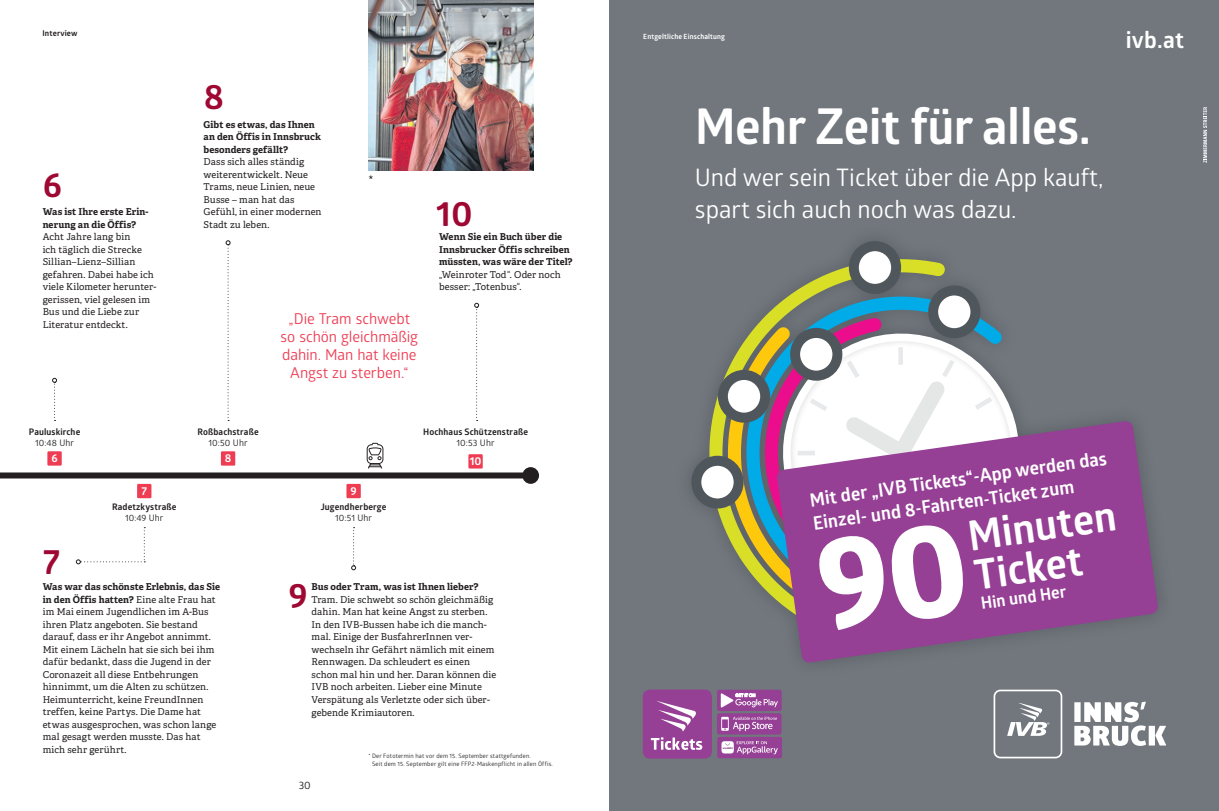
<style>
.page{position:relative;width:1219px;height:811px;background:#fff}
.page>*{position:absolute;margin:0;border:0;box-sizing:border-box;transform-origin:0 0}
.t1{font:700 49.5px "Glober";letter-spacing:-.01em;color:#fff}
.t2{font:700 41.6px "Glober";color:#fff}
.t3{font:700 35px "Glober";color:#9e0832}
.t4{font:24.2px/31.6px "Glober";color:#fff}
.t5{font:700 22.9px "Glober";color:#fff}
.t6{font:700 18.5px/23.5px "Glober";color:#fff}
.t7{font:700 16.9px "Glober";color:#fff}
.t8{font:16.4px "Glober";color:#231f20}
.t9{font:15px/18px "Glober";letter-spacing:-.005em;color:#ee3d53;text-align:center}
.t10{font:700 11.3px "Glober";color:#fff}
.t11{font:10.6px "Glober";color:#231f20}
.t12{font:9.5px/12.5px "Adelle";letter-spacing:.01em;color:#231f20}
.t13{font:700 9.5px/12.5px "Adelle";letter-spacing:.01em;color:#231f20}
.t14{font:700 9px "Glober";letter-spacing:.015em;color:#231f20}
.t15{font:9px "Glober";letter-spacing:.01em;color:#231f20}
.t16{font:700 8px "Glober";letter-spacing:.02em;color:#231f20}
.t17{font:700 7.1px "Glober";letter-spacing:.02em;color:#fff}
.t18{font:6px/8px "Glober";letter-spacing:.025em;color:#231f20}
.s1{font-weight:700}
</style>
<div class="page">
<div style="left:0;top:472px;width:533px;height:6px;background:#231f20"></div>
<div style="left:522px;top:467px;width:17px;height:17px;background:#231f20;border-radius:50%"></div>
<div style="left:47px;top:451px;width:15px;height:14px;background:#ee3d53"></div>
<div style="left:221px;top:451px;width:14px;height:14px;background:#ee3d53"></div>
<div style="left:468px;top:454px;width:15px;height:14px;background:#ee3d53"></div>
<div style="left:137px;top:484px;width:14px;height:14px;background:#ee3d53"></div>
<div style="left:346px;top:484px;width:15px;height:14px;background:#ee3d53"></div>
<svg style="left:76px;top:527px;width:69px;height:37px"></svg>
<svg style="left:351px;top:527px;width:5px;height:43px"></svg>
<svg style="left:52px;top:378px;width:5px;height:43px"></svg>
<svg style="left:226px;top:240px;width:5px;height:181px"></svg>
<svg style="left:367px;top:443px;width:16px;height:25px"></svg>
<svg style="left:474px;top:303px;width:5px;height:118px"></svg>
<img style="left:368px;top:0;width:166px;height:171px">
<div style="left:609px;top:0;width:610px;height:811px;background:#71777d"></div>
<svg style="left:702px;top:252px;width:280px;height:348px"></svg>
<svg style="left:758px;top:309px;width:259px;height:289px"></svg>
<svg style="left:776px;top:421px;width:382px;height:242px;fill:#953f95"></svg>
<svg style="left:933px;top:290px;width:42px;height:43px"></svg>
<div style="left:928px;top:285px;width:52px;height:53px;border:10px solid #50575c;border-radius:50%"></div>
<svg style="left:696px;top:461px;width:43px;height:42px"></svg>
<div style="left:691px;top:456px;width:53px;height:52px;border:10px solid #50575c;border-radius:50%"></div>
<svg style="left:854px;top:246px;width:42px;height:43px"></svg>
<div style="left:849px;top:241px;width:52px;height:53px;border:10px solid #50575c;border-radius:50%"></div>
<svg style="left:795px;top:333px;width:42px;height:43px"></svg>
<div style="left:790px;top:328px;width:52px;height:53px;border:10px solid #50575c;border-radius:50%"></div>
<svg style="left:723px;top:375px;width:42px;height:43px"></svg>
<div style="left:718px;top:370px;width:52px;height:53px;border:10px solid #50575c;border-radius:50%"></div>
<svg style="left:1074px;top:701px;width:92px;height:45px"></svg>
<svg style="left:993px;top:689px;width:69px;height:69px"></svg>
<div style="left:643px;top:689px;width:69px;height:69px;background:#953f95;border-radius:7px"></div>
<svg style="left:651px;top:737px;width:51px;height:13px"></svg>
<svg style="left:657px;top:701px;width:39px;height:30px"></svg>
<div style="left:717px;top:690px;width:65px;height:21px;background:#953f95;border-radius:2px"></div>
<svg style="left:721px;top:693px;width:57px;height:14px"></svg>
<div style="left:717px;top:713px;width:64px;height:21px;background:#953f95;border-radius:2px"></div>
<svg style="left:721px;top:716px;width:56px;height:15px"></svg>
<div style="left:717px;top:737px;width:65px;height:21px;background:#953f95;border-radius:2px"></div>
<svg style="left:721px;top:741px;width:13px;height:12px"></svg>
<svg style="left:723px;top:741px;width:55px;height:13px"></svg>
<svg style="left:1203px;top:107px;width:4px;height:56px"></svg>
<svg style="left:794px;top:344px;width:215px;height:287px;background:#b680b6"></svg>
<p class="t16" style="left:43px;top:28px;width:37px">Interview</p>
<h3 class="t3" style="left:204px;top:72px;width:22px">8</h3>
<h3 class="t3" style="left:43px;top:160px;width:21px">6</h3>
<p class="t13" style="left:43px;top:206px;width:107px">Was ist Ihre erste Erin&shy;nerung an die Öffis?</p>
<p class="t12" style="left:43px;top:231px;width:115px">Acht Jahre lang bin<br>ich täglich die Strecke<br>Sillian–Lienz–Sillian gefahren. Dabei habe ich viele Kilometer herunter&shy;gerissen, viel gelesen im<br>Bus und die Liebe zur<br>Literatur entdeckt.</p>
<p class="t13" style="left:204px;top:118px;width:119px">Gibt es etwas, das Ihnen an den Öffis in Innsbruck besonders gefällt?</p>
<p class="t12" style="left:204px;top:156px;width:119px">Dass sich alles ständig weiterentwickelt. Neue<br>Trams, neue Linien, neue<br>Busse – man hat das<br>Gefühl, in einer modernen<br>Stadt zu leben.</p>
<h3 class="t8" style="left:368px;top:170px;width:7px">*</h3>
<h3 class="t9" style="left:281px;top:309px;width:139px">„Die Tram schwebt so schön gleichmäßig dahin. Man hat keine<br>Angst zu sterben.“</h3>
<h3 class="t3" style="left:436px;top:189px;width:38px">10</h3>
<p class="t13" style="left:439px;top:231px;width:135px">Wenn Sie ein Buch über die<br>Innsbrucker Öffis schreiben müssten, was wäre der Titel?</p>
<p class="t12" style="left:439px;top:268px;width:123px">„Weinroter Tod“. Oder noch besser: „Totenbus“.</p>
<p class="t14" style="left:29px;top:426px;width:53px">Pauluskirche</p>
<p class="t15" style="left:35px;top:437px;width:40px">10:48 Uhr</p>
<p class="t14" style="left:197px;top:426px;width:63px">Roßbachstraße</p>
<p class="t15" style="left:209px;top:437px;width:40px">10:50 Uhr</p>
<p class="t14" style="left:423px;top:426px;width:106px">Hochhaus Schützenstraße</p>
<p class="t15" style="left:457px;top:437px;width:39px">10:53 Uhr</p>
<p class="t10" style="left:51px;top:450px;width:8px">6</p>
<p class="t10" style="left:225px;top:450px;width:8px">8</p>
<p class="t10" style="left:141px;top:483px;width:7px">7</p>
<p class="t10" style="left:350px;top:483px;width:8px">9</p>
<h3 class="t3" style="left:43px;top:536px;width:19px">7</h3>
<p class="t14" style="left:112px;top:500px;width:66px">Radetzkystraße</p>
<p class="t15" style="left:125px;top:511px;width:40px">10:49 Uhr</p>
<p class="t14" style="left:321px;top:500px;width:67px">Jugendherberge</p>
<p class="t15" style="left:335px;top:511px;width:38px">10:51 Uhr</p>
<p class="t10" style="left:470px;top:453px;width:13px">10</p>
<p class="t12" style="left:43px;top:581px;width:179px"><span class="s1">Was war das schönste Erlebnis, das Sie in den Öffis hatten?</span> Eine alte Frau hat im Mai einem Jugendlichen im A-Bus ihren Platz angeboten. Sie bestand darauf, dass er ihr Angebot annimmt.<br>Mit einem Lächeln hat sie sich bei ihm dafür bedankt, dass die Jugend in der Coronazeit all diese Entbehrungen hinnimmt, um die Alten zu schützen.<br>Heimunterricht, keine FreundInnen treffen, keine Partys. Die Dame hat etwas ausgesprochen, was schon lange mal gesagt werden musste. Das hat mich sehr gerührt.</p>
<p class="t13" style="left:312px;top:581px;width:169px">Bus oder Tram, was ist Ihnen lieber?</p>
<h3 class="t3" style="left:288px;top:570px;width:21px">9</h3>
<p class="t12" style="left:312px;top:593px;width:186px">Tram. Die schwebt so schön gleichmäßig dahin. Man hat keine Angst zu sterben.<br>In den IVB-Bussen habe ich die manch&shy;mal. Einige der BusfahrerInnen ver&shy;wechseln ihr Gefährt nämlich mit einem Rennwagen. Da schleudert es einen schon mal hin und her. Daran können die IVB noch arbeiten. Lieber eine Minute Verspätung als Verletzte oder sich über&shy;gebende Krimiautoren.</p>
<p class="t18" style="left:372px;top:752px;width:182px;text-indent:-4px">* Der Fototermin hat vor dem 15. September stattgefunden.<br>Seit dem 15. September gilt eine FFP2-Maskenpflicht in allen Öffis.</p>
<p class="t11" style="left:299px;top:777px;width:14px">30</p>
<p class="t17" style="left:643px;top:31px;width:83px">Entgeltliche Einschaltung</p>
<h1 class="t1" style="left:695px;top:91px;width:398px">Mehr Zeit für alles.</h1>
<h3 class="t4" style="left:695px;top:161px;width:410px">Und wer sein Ticket über die App kauft, spart sich auch noch was dazu.</h3>
<h3 class="t5" style="left:1126px;top:24px;width:60px">ivb.at</h3>
<h3 class="t6" style="left:808px;top:488px;width:301px;rotate:-8deg">Mit der „IVB Tickets“-App werden das<br>Einzel- und 8-Fahrten-Ticket zum</h3>
<h2 class="t2" style="left:964px;top:507px;width:151px;rotate:-8deg">Minuten</h2>
<h2 class="t2" style="left:970px;top:546px;width:110px;rotate:-8deg">Ticket</h2>
<h3 class="t7" style="left:979px;top:591px;width:88px;rotate:-8deg">Hin und Her</h3>
</div>
